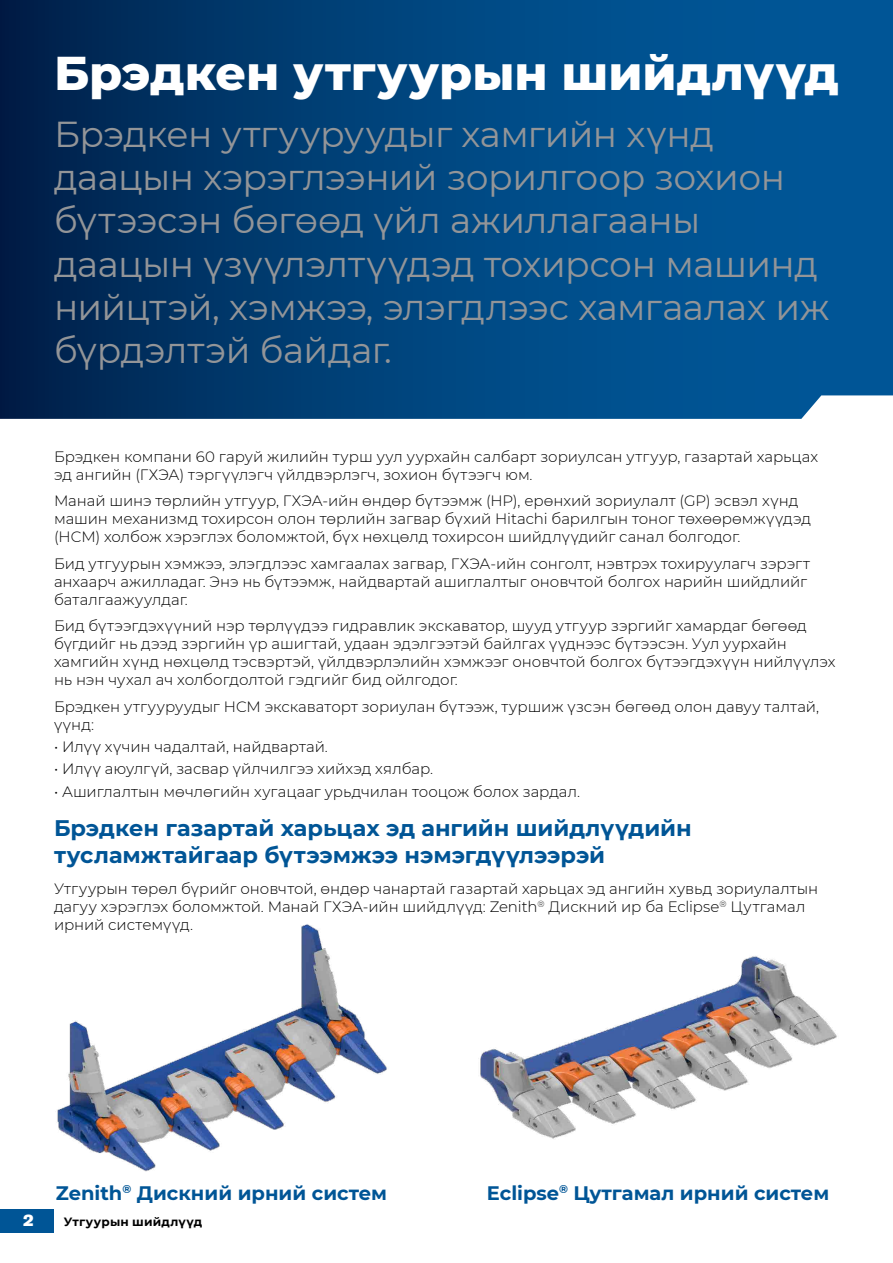
<style>
.page{position:relative;width:893px;height:1263px;background:#fff}
.page>*{position:absolute;margin:0;border:0;box-sizing:border-box;transform-origin:0 0}
.t1{font:800 47.4px "Montserrat";color:#fff}
.t2{font:36px/43.2px "Montserrat";letter-spacing:-.015em;color:#939598}
.t3{font:700 22.5px/27px "Montserrat";color:#005596}
.t4{font:700 19.5px "Montserrat";color:#005596}
.t5{font:16.5px "Akzidenz Grotesk BE Super";color:#fff}
.t6{font:300 15px/18px "Montserrat";letter-spacing:-.005em;color:#000}
.t7{font:700 12px "Montserrat";letter-spacing:.02em;color:#000}
</style>
<div class="page">
<div style="left:0;top:1209px;width:54px;height:23px;background:#005596"></div>
<svg style="left:0;top:0;width:893px;height:419px;background:#01437b"></svg>
<img style="left:480px;top:956px;width:357px;height:183px">
<img style="left:57px;top:924px;width:330px;height:248px">
<h1 class="t1" style="left:54px;top:38px;width:786px">Брэдкен утгуурын шийдлүүд</h1>
<h2 class="t2" style="left:54px;top:111px;width:777px">Брэдкен утгууруудыг хамгийн хүнд даацын хэрэглээний зорилгоор зохион бүтээсэн бөгөөд үйл ажиллагааны даацын үзүүлэлтүүдэд тохирсон машинд нийцтэй, хэмжээ, элэгдлээс хамгаалах иж бүрдэлтэй байдаг.</h2>
<p class="t6" style="left:54px;top:447px;width:766px">Брэдкен компани 60 гаруй жилийн турш уул уурхайн салбарт зориулсан утгуур, газартай харьцах эд ангийн (ГХЭА) тэргүүлэгч үйлдвэрлэгч, зохион бүтээгч юм.</p>
<p class="t6" style="left:54px;top:491px;width:759px">Манай шинэ төрлийн утгуур, ГХЭА-ийн өндөр бүтээмж (HP), ерөнхий зориулалт (GP) эсвэл хүнд машин механизмд тохирсон олон төрлийн загвар бүхий Hitachi барилгын тоног төхөөрөмжүүдэд (HCM) холбож хэрэглэх боломжтой, бүх нөхцөлд тохирсон шийдлүүдийг санал болгодог.</p>
<p class="t6" style="left:54px;top:554px;width:757px">Бид утгуурын хэмжээ, элэгдлээс хамгаалах загвар, ГХЭА-ийн сонголт, нэвтрэх тохируулагч зэрэгт анхаарч ажилладаг. Энэ нь бүтээмж, найдвартай ашиглалтыг оновчтой болгох нарийн шийдлийг баталгаажуулдаг.</p>
<p class="t6" style="left:54px;top:616px;width:783px">Бид бүтээгдэхүүний нэр төрлүүдээ гидравлик экскаватор, шууд утгуур зэргийг хамардаг бөгөөд бүгдийг нь дээд зэргийн үр ашигтай, удаан эдэлгээтэй байлгах үүднээс бүтээсэн. Уул уурхайн хамгийн хүнд нөхцөлд тэсвэртэй, үйлдвэрлэлийн хэмжээг оновчтой болгох бүтээгдэхүүн нийлүүлэх нь нэн чухал ач холбогдолтой гэдгийг бид ойлгодог.</p>
<p class="t6" style="left:54px;top:697px;width:767px">Брэдкен утгууруудыг HCM экскаваторт зориулан бүтээж, туршиж үзсэн бөгөөд олон давуу талтай, үүнд:</p>
<p class="t6" style="left:54px;top:737px;width:275px">• Илүү хүчин чадалтай, найдвартай.</p>
<p class="t6" style="left:54px;top:759px;width:381px">• Илүү аюулгүй, засвар үйлчилгээ хийхэд хялбар.</p>
<p class="t6" style="left:54px;top:782px;width:527px">• Ашиглалтын мөчлөгийн хугацааг урьдчилан тооцож болох зардал.</p>
<h3 class="t3" style="left:54px;top:814px;width:639px">Брэдкен газартай харьцах эд ангийн шийдлүүдийн тусламжтайгаар бүтээмжээ нэмэгдүүлээрэй</h3>
<p class="t6" style="left:54px;top:879px;width:766px">Утгуурын төрөл бүрийг оновчтой, өндөр чанартай газартай харьцах эд ангийн хувьд зориулалтын дагуу хэрэглэх боломжтой. Манай ГХЭА-ийн шийдлүүд: Zenith<sup>®</sup> Дискний ир ба Eclipse<sup>®</sup> Цутгамал ирний системүүд.</p>
<h3 class="t4" style="left:56px;top:1179px;width:333px">Zenith<sup>®</sup> Дискний ирний систем</h3>
<h3 class="t4" style="left:487px;top:1179px;width:344px">Eclipse<sup>®</sup> Цутгамал ирний систем</h3>
<p class="t5" style="left:23px;top:1211px;width:12px">2</p>
<p class="t7" style="left:64px;top:1213px;width:140px">Утгуурын шийдлүүд</p>
</div>
